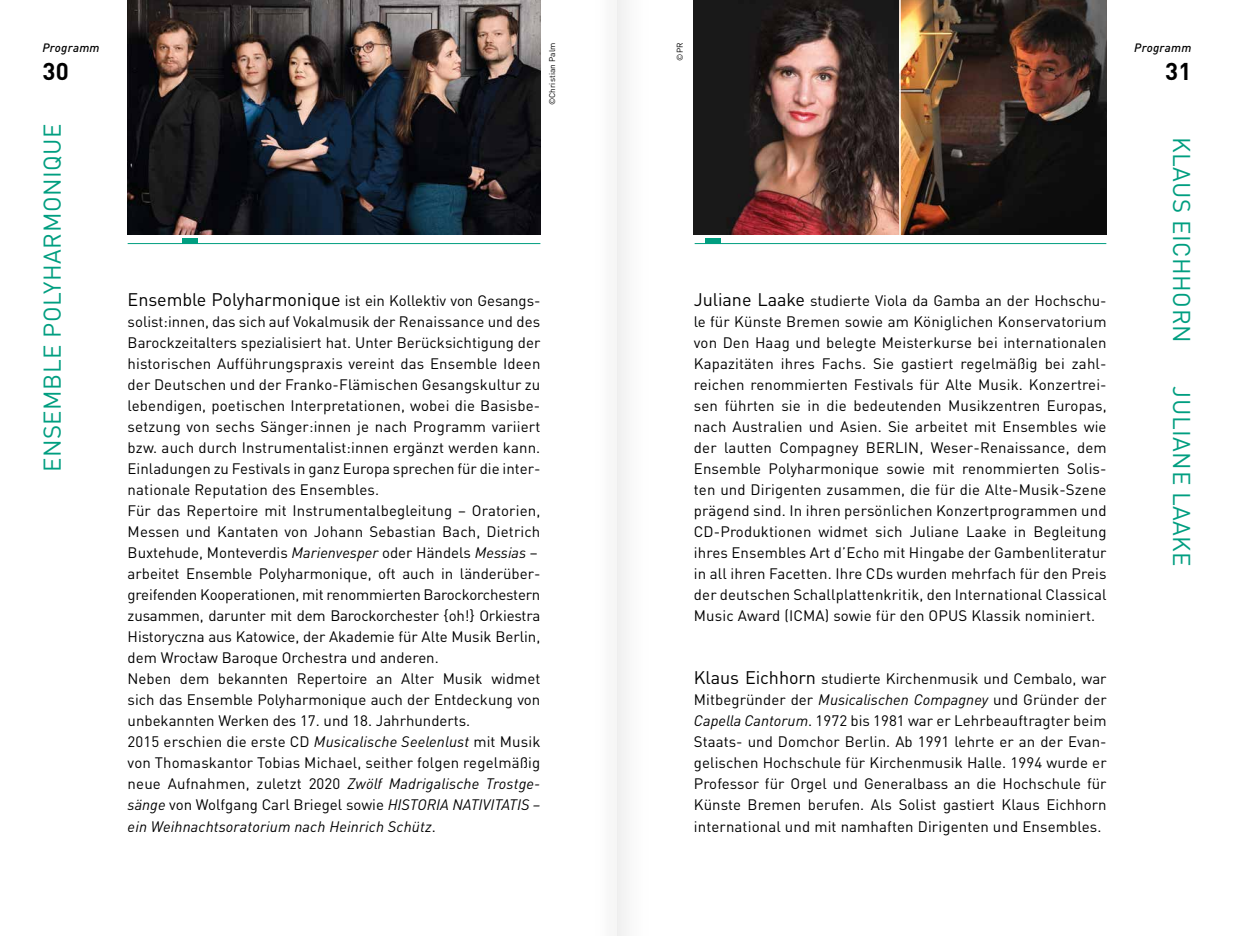
<style>
.page{position:relative;width:1234px;height:936px;background:#fff}
.page>*{position:absolute;margin:0;border:0;box-sizing:border-box;transform-origin:0 0}
.t1{font:24px "DINOT";letter-spacing:.02em;color:#009e80}
.t2{font:700 24px "DINOT";color:#000}
.t3{font:15px/21px "DINOT";color:#000;text-align:justify}
.t4{font:italic 500 12px "DINOT";letter-spacing:.02em;color:#000}
.t5{font:8.25px "DINOT";letter-spacing:.01em;color:#000}
.s1{font-size:18px}
.s2{font-style:italic}
</style>
<div class="page">
<img style="left:693px;top:0;width:413px;height:234px">
<img style="left:128px;top:0;width:412px;height:234px">
<hr style="left:899px;top:0;width:1px;height:238px;background:#fff">
<hr style="left:694px;top:243px;width:412px;height:1px;background:#009e80">
<div style="left:704px;top:238px;width:16px;height:5px;background:#009e80"></div>
<hr style="left:128px;top:243px;width:412px;height:1px;background:#009e80">
<div style="left:182px;top:238px;width:16px;height:5px;background:#009e80"></div>
<div style="left:594px;top:0;width:23px;height:935px;background:#fafafa"></div>
<p class="t5" style="left:674px;top:61px;width:20px;rotate:-90deg">©PR</p>
<p class="t4" style="left:43px;top:39px;width:59px">Programm</p>
<p class="t4" style="left:1133px;top:39px;width:59px">Programm</p>
<p class="t5" style="left:546px;top:105px;width:64px;rotate:-90deg">©Christian Palm</p>
<h1 class="t2" style="left:43px;top:56px;width:28px">30</h1>
<h1 class="t2" style="left:1164px;top:56px;width:28px">31</h1>
<h1 class="t1" style="left:36px;top:472px;width:350px;rotate:-90deg">ENSEMBLE POLYHARMONIQUE</h1>
<p class="t3" style="left:128px;top:289px;width:414px;text-align:left"><span class="s1">Ensemble Polyharmonique</span> ist ein Kollektiv von Gesangs&shy;solist:innen, das sich auf Vokalmusik der Renaissance und des Barockzeitalters spezialisiert hat. Unter Berücksichtigung der historischen Aufführungspraxis vereint das Ensemble Ideen der Deutschen und der Franko-Flämischen Gesangskultur zu lebendigen, poetischen Interpretationen, wobei die Basisbe&shy;setzung von sechs Sänger:innen je nach Programm variiert bzw. auch durch Instrumentalist:innen ergänzt werden kann.<br>Einladungen zu Festivals in ganz Europa sprechen für die inter&shy;nationale Reputation des Ensembles.<br>Für das Repertoire mit Instrumentalbegleitung – Oratorien, Messen und Kantaten von Johann Sebastian Bach, Dietrich Buxtehude, Monteverdis <span class="s2">Marienvesper</span> oder Händels <span class="s2">Messias</span> – arbeitet Ensemble Polyharmonique, oft auch in länderüber&shy;greifenden Kooperationen, mit renommierten Barockorchestern zusammen, darunter mit dem Barockorchester {oh!} Orkiestra Historyczna aus Katowice, der Akademie für Alte Musik Berlin, dem Wrocław Baroque Orchestra und anderen.<br>Neben dem bekannten Repertoire an Alter Musik widmet sich das Ensemble Polyharmonique auch der Entdeckung von unbekannten Werken des 17. und 18. Jahrhunderts.<br>2015 erschien die erste CD <span class="s2">Musicalische Seelenlust</span> mit Musik von Thomaskantor Tobias Michael, seither folgen regelmäßig neue Aufnahmen, zuletzt 2020 <span class="s2">Zwölf Madrigalische Trostge&shy;sänge</span> von Wolfgang Carl Briegel sowie <span class="s2">HISTORIA NATIVITATIS – ein Weihnachtsoratorium nach Heinrich Schütz</span>.</p>
<p class="t3" style="left:693px;top:289px;width:414px"><span class="s1">Juliane Laake</span> studierte Viola da Gamba an der Hochschu&shy;le für Künste Bremen sowie am Königlichen Konservatorium von Den Haag und belegte Meisterkurse bei internationalen Kapazitäten ihres Fachs. Sie gastiert regelmäßig bei zahl&shy;reichen renommierten Festivals für Alte Musik. Konzertrei&shy;sen führten sie in die bedeutenden Musikzentren Europas, nach Australien und Asien. Sie arbeitet mit Ensembles wie der lautten Compagney BERLIN, Weser-Renaissance, dem Ensemble Polyharmonique sowie mit renommierten Solis&shy;ten und Dirigenten zusammen, die für die Alte-Musik-Szene prägend sind. In ihren persönlichen Konzertprogrammen und CD-Produktionen widmet sich Juliane Laake in Begleitung ihres Ensembles Art d’Echo mit Hingabe der Gambenliteratur in all ihren Facetten. Ihre CDs wurden mehrfach für den Preis der deutschen Schallplattenkritik, den International Classical Music Award (ICMA) sowie für den OPUS Klassik nominiert.</p>
<p class="t3" style="left:693px;top:667px;width:414px"><span class="s1">Klaus Eichhorn</span> studierte Kirchenmusik und Cembalo, war Mitbegründer der <span class="s2">Musicalischen Compagney</span> und Gründer der <span class="s2">Capella Cantorum</span>. 1972 bis 1981 war er Lehrbeauftragter beim Staats- und Domchor Berlin. Ab 1991 lehrte er an der Evan&shy;gelischen Hochschule für Kirchenmusik Halle. 1994 wurde er Professor für Orgel und Generalbass an die Hochschule für Künste Bremen berufen. Als Solist gastiert Klaus Eichhorn international und mit namhaften Dirigenten und Ensembles.</p>
<h1 class="t1" style="left:1197px;top:137px;width:207px;rotate:90deg">KLAUS EICHHORN</h1>
<h1 class="t1" style="left:1197px;top:386px;width:182px;rotate:90deg">JULIANE LAAKE</h1>
</div>
